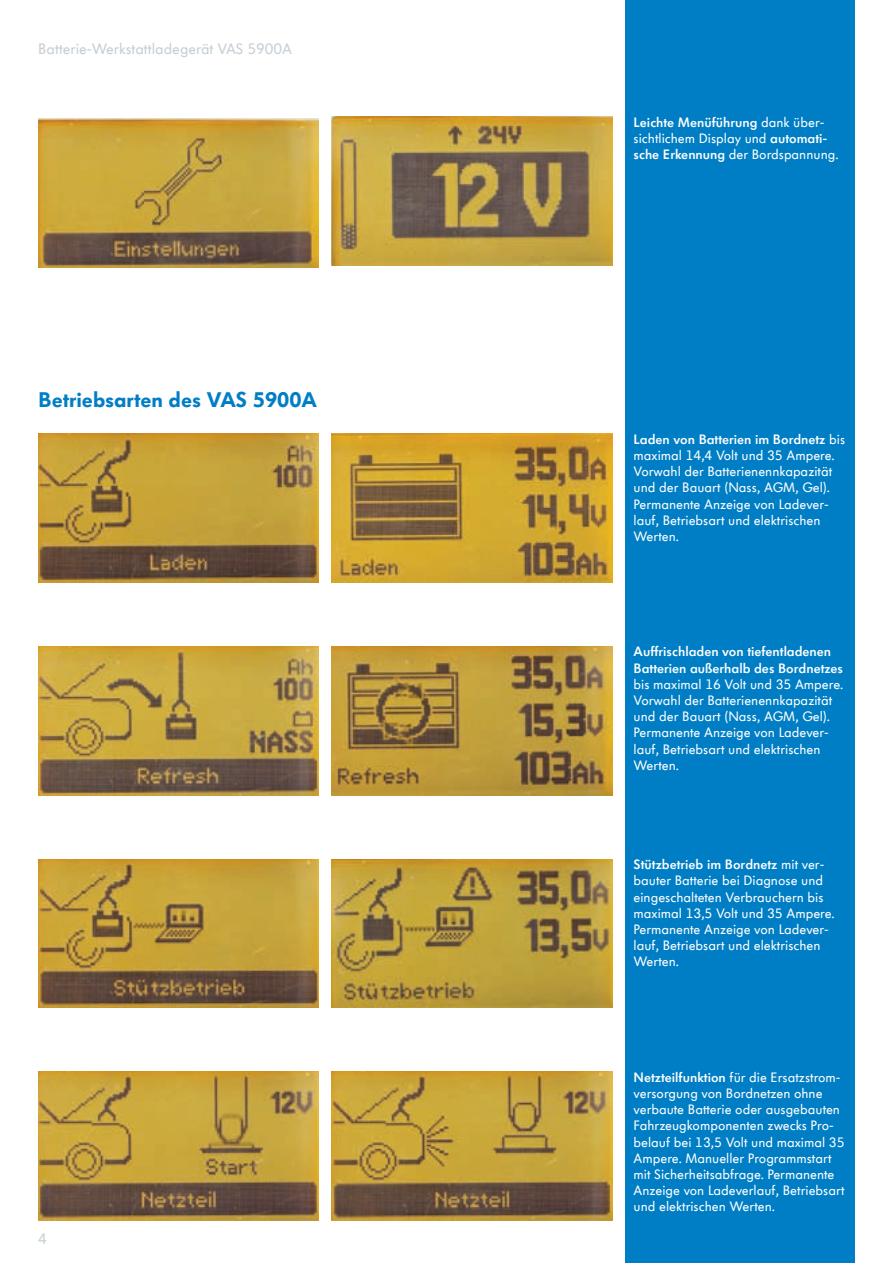
<style>
.page{position:relative;width:893px;height:1263px;background:#fff}
.page>*{position:absolute;margin:0;border:0;box-sizing:border-box;transform-origin:0 0}
.Überschrift_Seite_2{font:900 21px "VW Headline OT";color:#007ec5}
.Kopfzeile_links{font:15px "VW Headline OT";color:#c6ced4}
.Bildunterschrift{font:13.5px/16.2px "VW Headline OT";color:#fff}
.s1{font-weight:600}
</style>
<div class="page">
<div style="left:625px;top:0;width:230px;height:1263px;background:#007ec5"></div>
<img style="left:38px;top:119px;width:281px;height:148px">
<img style="left:38px;top:434px;width:281px;height:149px">
<img style="left:332px;top:434px;width:280px;height:149px">
<img style="left:38px;top:1071px;width:281px;height:149px">
<img style="left:332px;top:1071px;width:280px;height:149px">
<img style="left:38px;top:646px;width:281px;height:149px">
<img style="left:332px;top:646px;width:280px;height:149px">
<img style="left:332px;top:117px;width:280px;height:149px">
<img style="left:38px;top:859px;width:281px;height:149px">
<img style="left:332px;top:859px;width:280px;height:149px">
<p class="Kopfzeile_links" style="left:38px;top:39px;width:255px">Batterie-Werkstattladegerät VAS 5900A</p>
<p class="Überschrift_Seite_2" style="left:38px;top:386px;width:280px">Betriebsarten des VAS 5900A</p>
<p class="Kopfzeile_links" style="left:38px;top:1230px;width:10px">4</p>
<p class="Bildunterschrift" style="left:634px;top:115px;width:206px"><span class="s1">Leichte Menüführung</span> dank über&shy;sichtlichem Display und <span class="s1">automati&shy;sche Erkennung</span> der Bordspannung.</p>
<p class="Bildunterschrift" style="left:634px;top:431px;width:213px"><span class="s1">Laden von Batterien im Bordnetz</span> bis maximal 14,4 Volt und 35 Ampere.<br>Vorwahl der Batterienennkapazität und der Bauart (Nass, AGM, Gel).<br>Permanente Anzeige von Ladever&shy;lauf, Betriebsart und elektrischen<br>Werten.</p>
<p class="Bildunterschrift" style="left:634px;top:644px;width:211px"><span class="s1">Auffrischladen von tiefentladenen<br>Batterien außerhalb des Bordnetzes </span>bis maximal 16 Volt und 35 Ampere.<br>Vorwahl der Batterienennkapazität und der Bauart (Nass, AGM, Gel).<br>Permanente Anzeige von Ladever&shy;lauf, Betriebsart und elektrischen<br>Werten.</p>
<p class="Bildunterschrift" style="left:634px;top:857px;width:203px"><span class="s1">Stützbetrieb im Bordnetz</span> mit ver&shy;bauter Batterie bei Diagnose und eingeschalteten Verbrauchern bis maximal 13,5 Volt und 35 Ampere.<br>Permanente Anzeige von Ladever&shy;lauf, Betriebsart und elektrischen<br>Werten.</p>
<p class="Bildunterschrift" style="left:634px;top:1069px;width:213px"><span class="s1">Netzteilfunktion</span> für die Ersatzstrom&shy;versorgung von Bordnetzen ohne verbaute Batterie oder ausgebauten Fahrzeugkomponenten zwecks Pro&shy;belauf bei 13,5 Volt und maximal 35<br>Ampere. Manueller Programmstart mit Sicherheitsabfrage. Permanente Anzeige von Ladeverlauf, Betriebsart und elektrischen Werten.</p>
</div>
